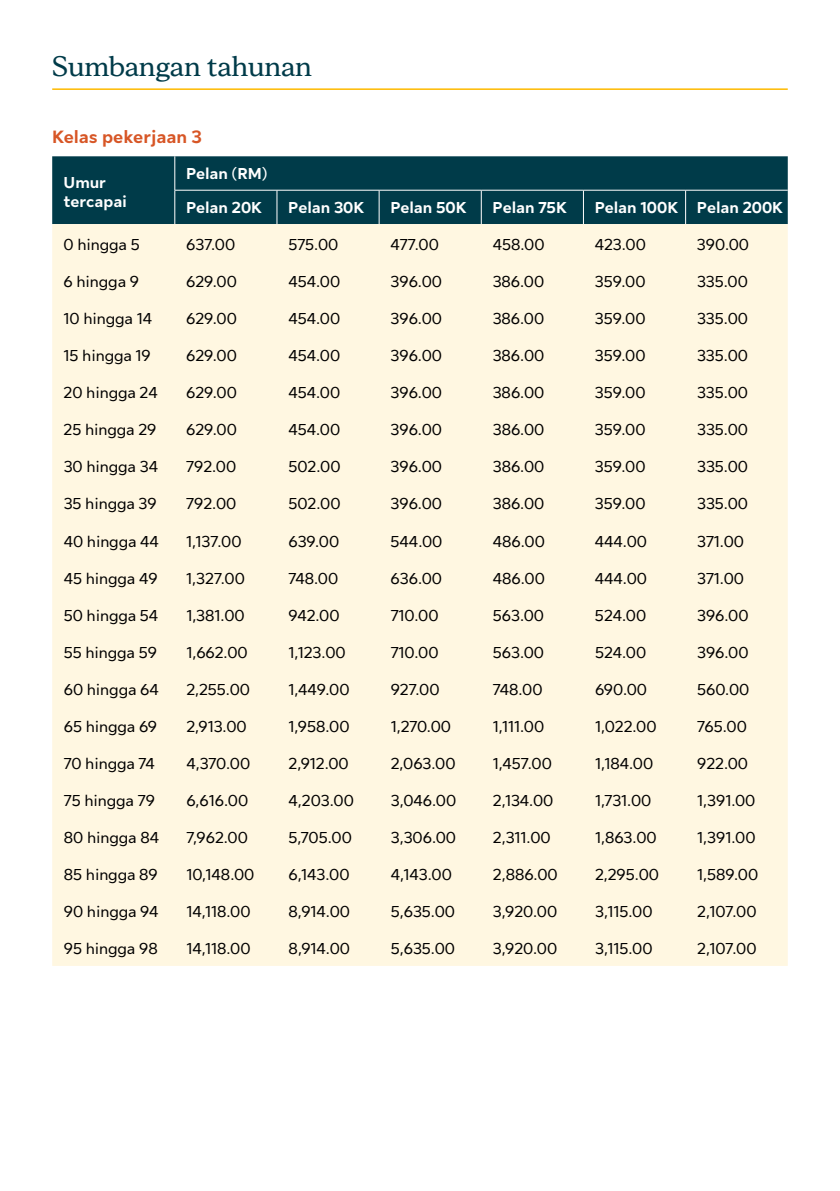
<style>
.page{position:relative;width:840px;height:1191px;background:#fff}
.page>*{position:absolute;margin:0;border:0;box-sizing:border-box;transform-origin:0 0}
.t1{font:700 28px "Sun Life New Display";color:#003b49}
.t2{font:700 18px "Sun Life New Text";color:#d75626}
.t3{font:16px "Sun Life New Text";color:#000}
.t4{font:700 16px/19.2px "Sun Life New Text";color:#fff}
</style>
<div class="page">
<hr style="left:52px;top:88px;width:735px;height:2px;background:#febe10">
<div style="left:52px;top:156px;width:735px;height:68px;background:#003b49"></div>
<div style="left:52px;top:224px;width:735px;height:742px;background:#fff7e1"></div>
<hr style="left:174px;top:156px;width:1px;height:34px;background:#fff">
<hr style="left:174px;top:190px;width:103px;height:1px;background:#fff">
<hr style="left:174px;top:190px;width:1px;height:34px;background:#fff">
<hr style="left:277px;top:190px;width:102px;height:1px;background:#fff">
<hr style="left:276px;top:190px;width:1px;height:34px;background:#fff">
<hr style="left:379px;top:190px;width:102px;height:1px;background:#fff">
<hr style="left:378px;top:190px;width:1px;height:34px;background:#fff">
<hr style="left:481px;top:190px;width:102px;height:1px;background:#fff">
<hr style="left:480px;top:190px;width:1px;height:34px;background:#fff">
<hr style="left:583px;top:190px;width:102px;height:1px;background:#fff">
<hr style="left:582px;top:190px;width:1px;height:34px;background:#fff">
<hr style="left:685px;top:190px;width:102px;height:1px;background:#fff">
<hr style="left:685px;top:190px;width:1px;height:34px;background:#fff">
<h1 class="t1" style="left:52px;top:48px;width:261px">Sumbangan tahunan</h1>
<p class="t2" style="left:52px;top:124px;width:151px">Kelas pekerjaan 3</p>
<p class="t4" style="left:63px;top:172px;width:65px">Umur tercapai</p>
<p class="t4" style="left:186px;top:155px;width:83px;line-height:33.8px">Pelan (RM)<br>Pelan 20K</p>
<p class="t4" style="left:288px;top:197px;width:77px">Pelan 30K</p>
<p class="t4" style="left:390px;top:197px;width:78px">Pelan 50K</p>
<p class="t4" style="left:492px;top:197px;width:76px">Pelan 75K</p>
<p class="t4" style="left:594px;top:197px;width:190px">Pelan 100K Pelan 200K</p>
<p class="t3" style="left:64px;top:233px;width:78px">0 hingga 5</p>
<p class="t3" style="left:186px;top:233px;width:51px">637.00</p>
<p class="t3" style="left:288px;top:233px;width:52px">575.00</p>
<p class="t3" style="left:390px;top:233px;width:50px">477.00</p>
<p class="t3" style="left:492px;top:233px;width:53px">458.00</p>
<p class="t3" style="left:594px;top:233px;width:53px">423.00</p>
<p class="t3" style="left:696px;top:233px;width:54px">390.00</p>
<p class="t3" style="left:64px;top:270px;width:77px">6 hingga 9</p>
<p class="t3" style="left:186px;top:270px;width:52px">629.00</p>
<p class="t3" style="left:288px;top:270px;width:53px">454.00</p>
<p class="t3" style="left:390px;top:270px;width:53px">396.00</p>
<p class="t3" style="left:492px;top:270px;width:53px">386.00</p>
<p class="t3" style="left:594px;top:270px;width:52px">359.00</p>
<p class="t3" style="left:696px;top:270px;width:52px">335.00</p>
<p class="t3" style="left:64px;top:307px;width:90px">10 hingga 14</p>
<p class="t3" style="left:186px;top:307px;width:52px">629.00</p>
<p class="t3" style="left:288px;top:307px;width:53px">454.00</p>
<p class="t3" style="left:390px;top:307px;width:53px">396.00</p>
<p class="t3" style="left:492px;top:307px;width:53px">386.00</p>
<p class="t3" style="left:594px;top:307px;width:52px">359.00</p>
<p class="t3" style="left:696px;top:307px;width:52px">335.00</p>
<p class="t3" style="left:64px;top:344px;width:89px">15 hingga 19</p>
<p class="t3" style="left:186px;top:344px;width:52px">629.00</p>
<p class="t3" style="left:288px;top:344px;width:53px">454.00</p>
<p class="t3" style="left:390px;top:344px;width:53px">396.00</p>
<p class="t3" style="left:492px;top:344px;width:53px">386.00</p>
<p class="t3" style="left:594px;top:344px;width:52px">359.00</p>
<p class="t3" style="left:696px;top:344px;width:52px">335.00</p>
<p class="t3" style="left:64px;top:381px;width:95px">20 hingga 24</p>
<p class="t3" style="left:186px;top:381px;width:52px">629.00</p>
<p class="t3" style="left:288px;top:381px;width:53px">454.00</p>
<p class="t3" style="left:390px;top:381px;width:53px">396.00</p>
<p class="t3" style="left:492px;top:381px;width:53px">386.00</p>
<p class="t3" style="left:594px;top:381px;width:52px">359.00</p>
<p class="t3" style="left:696px;top:381px;width:52px">335.00</p>
<p class="t3" style="left:64px;top:419px;width:94px">25 hingga 29</p>
<p class="t3" style="left:186px;top:419px;width:52px">629.00</p>
<p class="t3" style="left:288px;top:419px;width:53px">454.00</p>
<p class="t3" style="left:390px;top:419px;width:53px">396.00</p>
<p class="t3" style="left:492px;top:419px;width:53px">386.00</p>
<p class="t3" style="left:594px;top:419px;width:52px">359.00</p>
<p class="t3" style="left:696px;top:419px;width:52px">335.00</p>
<p class="t3" style="left:64px;top:456px;width:96px">30 hingga 34</p>
<p class="t3" style="left:186px;top:456px;width:52px">792.00</p>
<p class="t3" style="left:288px;top:456px;width:54px">502.00</p>
<p class="t3" style="left:390px;top:456px;width:53px">396.00</p>
<p class="t3" style="left:492px;top:456px;width:53px">386.00</p>
<p class="t3" style="left:594px;top:456px;width:52px">359.00</p>
<p class="t3" style="left:696px;top:456px;width:52px">335.00</p>
<p class="t3" style="left:64px;top:493px;width:94px">35 hingga 39</p>
<p class="t3" style="left:186px;top:493px;width:52px">792.00</p>
<p class="t3" style="left:288px;top:493px;width:54px">502.00</p>
<p class="t3" style="left:390px;top:493px;width:53px">396.00</p>
<p class="t3" style="left:492px;top:493px;width:53px">386.00</p>
<p class="t3" style="left:594px;top:493px;width:52px">359.00</p>
<p class="t3" style="left:696px;top:493px;width:52px">335.00</p>
<p class="t3" style="left:64px;top:530px;width:97px">40 hingga 44</p>
<p class="t3" style="left:186px;top:530px;width:57px">1,137.00</p>
<p class="t3" style="left:288px;top:530px;width:52px">639.00</p>
<p class="t3" style="left:390px;top:530px;width:53px">544.00</p>
<p class="t3" style="left:492px;top:530px;width:54px">486.00</p>
<p class="t3" style="left:594px;top:530px;width:54px">444.00</p>
<p class="t3" style="left:696px;top:530px;width:48px">371.00</p>
<p class="t3" style="left:64px;top:567px;width:95px">45 hingga 49</p>
<p class="t3" style="left:186px;top:567px;width:60px">1,327.00</p>
<p class="t3" style="left:288px;top:567px;width:51px">748.00</p>
<p class="t3" style="left:390px;top:567px;width:53px">636.00</p>
<p class="t3" style="left:492px;top:567px;width:54px">486.00</p>
<p class="t3" style="left:594px;top:567px;width:54px">444.00</p>
<p class="t3" style="left:696px;top:567px;width:48px">371.00</p>
<p class="t3" style="left:64px;top:604px;width:96px">50 hingga 54</p>
<p class="t3" style="left:186px;top:604px;width:60px">1,381.00</p>
<p class="t3" style="left:288px;top:604px;width:53px">942.00</p>
<p class="t3" style="left:390px;top:604px;width:49px">710.00</p>
<p class="t3" style="left:492px;top:604px;width:53px">563.00</p>
<p class="t3" style="left:594px;top:604px;width:53px">524.00</p>
<p class="t3" style="left:696px;top:604px;width:53px">396.00</p>
<p class="t3" style="left:64px;top:641px;width:95px">55 hingga 59</p>
<p class="t3" style="left:186px;top:641px;width:63px">1,662.00</p>
<p class="t3" style="left:288px;top:641px;width:59px">1,123.00</p>
<p class="t3" style="left:390px;top:641px;width:49px">710.00</p>
<p class="t3" style="left:492px;top:641px;width:53px">563.00</p>
<p class="t3" style="left:594px;top:641px;width:53px">524.00</p>
<p class="t3" style="left:696px;top:641px;width:53px">396.00</p>
<p class="t3" style="left:64px;top:678px;width:96px">60 hingga 64</p>
<p class="t3" style="left:186px;top:678px;width:65px">2,255.00</p>
<p class="t3" style="left:288px;top:678px;width:63px">1,449.00</p>
<p class="t3" style="left:390px;top:678px;width:50px">927.00</p>
<p class="t3" style="left:492px;top:678px;width:51px">748.00</p>
<p class="t3" style="left:594px;top:678px;width:54px">690.00</p>
<p class="t3" style="left:696px;top:678px;width:54px">560.00</p>
<p class="t3" style="left:64px;top:715px;width:95px">65 hingga 69</p>
<p class="t3" style="left:186px;top:715px;width:62px">2,913.00</p>
<p class="t3" style="left:288px;top:715px;width:63px">1,958.00</p>
<p class="t3" style="left:390px;top:715px;width:62px">1,270.00</p>
<p class="t3" style="left:492px;top:715px;width:53px">1,111.00</p>
<p class="t3" style="left:594px;top:715px;width:63px">1,022.00</p>
<p class="t3" style="left:696px;top:715px;width:51px">765.00</p>
<p class="t3" style="left:64px;top:752px;width:92px">70 hingga 74</p>
<p class="t3" style="left:186px;top:752px;width:65px">4,370.00</p>
<p class="t3" style="left:288px;top:752px;width:62px">2,912.00</p>
<p class="t3" style="left:390px;top:752px;width:66px">2,063.00</p>
<p class="t3" style="left:492px;top:752px;width:60px">1,457.00</p>
<p class="t3" style="left:594px;top:752px;width:60px">1,184.00</p>
<p class="t3" style="left:696px;top:752px;width:52px">922.00</p>
<p class="t3" style="left:64px;top:789px;width:92px">75 hingga 79</p>
<p class="t3" style="left:186px;top:789px;width:63px">6,616.00</p>
<p class="t3" style="left:288px;top:789px;width:67px">4,203.00</p>
<p class="t3" style="left:390px;top:789px;width:67px">3,046.00</p>
<p class="t3" style="left:492px;top:789px;width:62px">2,134.00</p>
<p class="t3" style="left:594px;top:789px;width:58px">1,731.00</p>
<p class="t3" style="left:696px;top:789px;width:60px">1,391.00</p>
<p class="t3" style="left:64px;top:826px;width:97px">80 hingga 84</p>
<p class="t3" style="left:186px;top:826px;width:63px">7,962.00</p>
<p class="t3" style="left:288px;top:826px;width:65px">5,705.00</p>
<p class="t3" style="left:390px;top:826px;width:67px">3,306.00</p>
<p class="t3" style="left:492px;top:826px;width:59px">2,311.00</p>
<p class="t3" style="left:594px;top:826px;width:63px">1,863.00</p>
<p class="t3" style="left:696px;top:826px;width:60px">1,391.00</p>
<p class="t3" style="left:64px;top:863px;width:95px">85 hingga 89</p>
<p class="t3" style="left:186px;top:863px;width:69px">10,148.00</p>
<p class="t3" style="left:288px;top:863px;width:62px">6,143.00</p>
<p class="t3" style="left:390px;top:863px;width:63px">4,143.00</p>
<p class="t3" style="left:492px;top:863px;width:66px">2,886.00</p>
<p class="t3" style="left:594px;top:863px;width:65px">2,295.00</p>
<p class="t3" style="left:696px;top:863px;width:63px">1,589.00</p>
<p class="t3" style="left:64px;top:900px;width:96px">90 hingga 94</p>
<p class="t3" style="left:186px;top:900px;width:66px">14,118.00</p>
<p class="t3" style="left:288px;top:900px;width:63px">8,914.00</p>
<p class="t3" style="left:390px;top:900px;width:66px">5,635.00</p>
<p class="t3" style="left:492px;top:900px;width:66px">3,920.00</p>
<p class="t3" style="left:594px;top:900px;width:59px">3,115.00</p>
<p class="t3" style="left:697px;top:900px;width:61px">2,107.00</p>
<p class="t3" style="left:64px;top:938px;width:95px">95 hingga 98</p>
<p class="t3" style="left:186px;top:938px;width:66px">14,118.00</p>
<p class="t3" style="left:288px;top:938px;width:63px">8,914.00</p>
<p class="t3" style="left:390px;top:938px;width:66px">5,635.00</p>
<p class="t3" style="left:492px;top:938px;width:66px">3,920.00</p>
<p class="t3" style="left:594px;top:938px;width:59px">3,115.00</p>
<p class="t3" style="left:697px;top:938px;width:61px">2,107.00</p>
</div>
